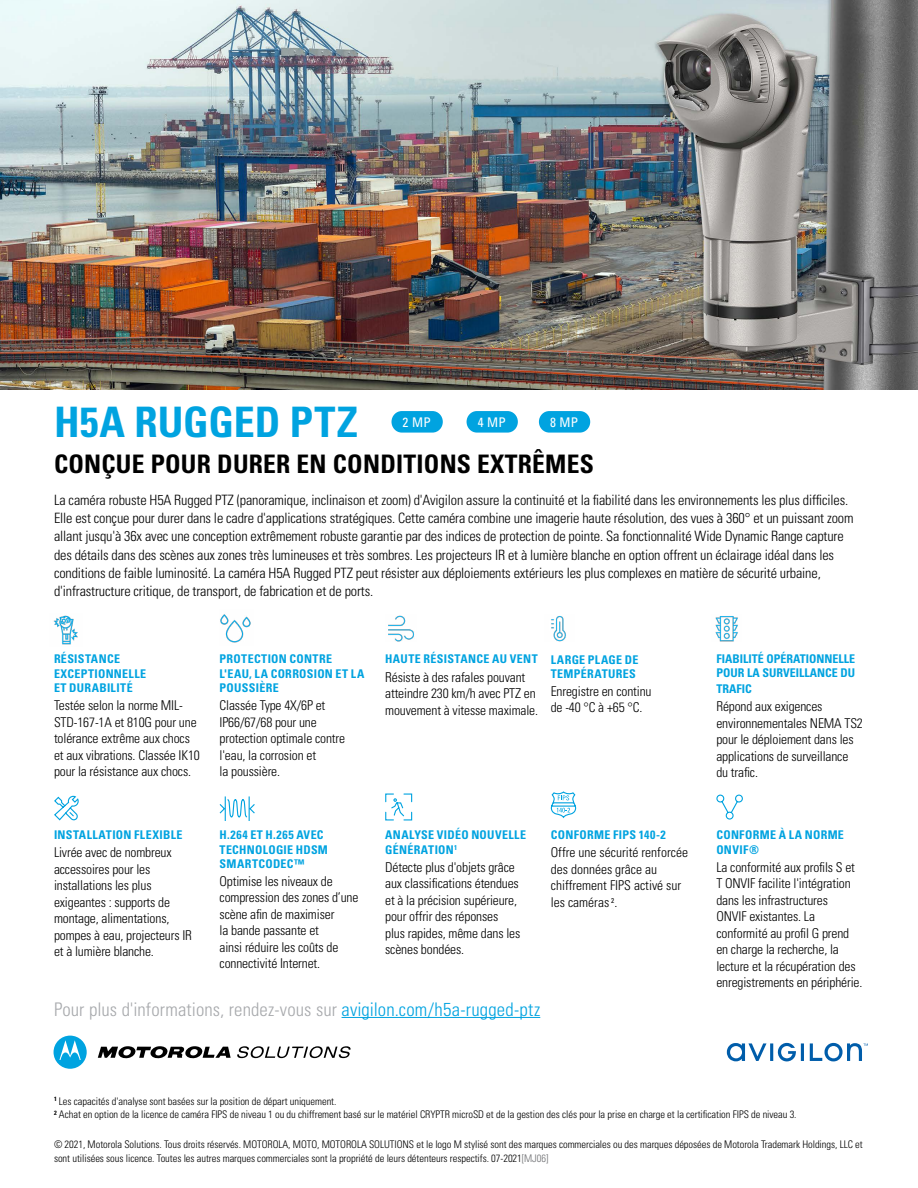
<style>
.page{position:relative;width:918px;height:1188px;background:#fff}
.page>*{position:absolute;margin:0;border:0;box-sizing:border-box;transform-origin:0 0}
.t1{font:700 condensed 42px "Univers LT Std";color:#00a3e0}
.t2{font:700 condensed 25.5px "Univers LT Std";letter-spacing:.01em;color:#000}
.t3{font:300 condensed 18.75px "Univers LT Std";letter-spacing:.01em;color:#a7a9ac}
.t4{font:300 condensed 14.25px/18.3px "Univers LT Std";letter-spacing:-.01em;color:#000}
.t5{font:300 condensed 13.5px/16.5px "Univers LT Std";letter-spacing:-.01em;color:#000}
.t6{font:condensed 13.35px "Univers LT Std";color:#fff}
.t7{font:700 condensed 12px/14.2px "Univers LT Std";letter-spacing:.025em;color:#00a3e0}
.t8{font:700 condensed 12px/14.2px "Univers LT Std";color:#00a3e0}
.t9{font:300 condensed 10.5px/13.4px "Univers LT Std";letter-spacing:-.005em;color:#000}
.s1{color:#00a3e0}
.s2{color:#6d6e71}
</style>
<div class="page">
<div style="left:391px;top:411px;width:52px;height:22px;background:#00a3e0;border-radius:11px"></div>
<div style="left:467px;top:411px;width:51px;height:22px;background:#00a3e0;border-radius:11px"></div>
<div style="left:539px;top:411px;width:51px;height:22px;background:#00a3e0;border-radius:11px"></div>
<svg style="left:727px;top:1043px;width:141px;height:18px"></svg>
<svg style="left:98px;top:1046px;width:133px;height:13px"></svg>
<svg style="left:54px;top:1036px;width:33px;height:33px"></svg>
<svg style="left:237px;top:1046px;width:114px;height:12px"></svg>
<hr style="left:342px;top:1017px;width:198px;height:1px;background:#00a3e0">
<svg style="left:219px;top:796px;width:36px;height:25px"></svg>
<svg style="left:385px;top:793px;width:28px;height:28px"></svg>
<svg style="left:54px;top:795px;width:25px;height:26px"></svg>
<svg style="left:716px;top:794px;width:27px;height:26px"></svg>
<svg style="left:550px;top:791px;width:27px;height:28px"></svg>
<img style="left:53px;top:615px;width:25px;height:30px">
<img style="left:388px;top:615px;width:26px;height:27px">
<img style="left:715px;top:616px;width:23px;height:26px">
<img style="left:551px;top:616px;width:15px;height:26px">
<img style="left:0;top:0;width:918px;height:390px">
<img style="left:220px;top:614px;width:31px;height:29px">
<h1 class="t1" style="left:54px;top:397px;width:305px">H5A RUGGED PTZ</h1>
<h2 class="t2" style="left:54px;top:448px;width:541px">CONÇUE POUR DURER EN CONDITIONS EXTRÊMES</h2>
<p class="t6" style="left:403px;top:413px;width:30px">2 MP</p>
<p class="t6" style="left:478px;top:413px;width:30px">4 MP</p>
<p class="t6" style="left:550px;top:413px;width:30px">8 MP</p>
<p class="t4" style="left:54px;top:490px;width:801px">La caméra robuste H5A Rugged PTZ (panoramique, inclinaison et zoom) d'Avigilon assure la continuité et la fiabilité dans les environnements les plus difficiles.<br>Elle est conçue pour durer dans le cadre d'applications stratégiques. Cette caméra combine une imagerie haute résolution, des vues à 360° et un puissant zoom allant jusqu'à 36x avec une conception extrêmement robuste garantie par des indices de protection de pointe. Sa fonctionnalité Wide Dynamic Range capture des détails dans des scènes aux zones très lumineuses et très sombres. Les projecteurs IR et à lumière blanche en option offrent un éclairage idéal dans les conditions de faible luminosité. La caméra H5A Rugged PTZ peut résister aux déploiements extérieurs les plus complexes en matière de sécurité urbaine, d'infrastructure critique, de transport, de fabrication et de ports.</p>
<p class="t7" style="left:54px;top:652px;width:94px">RÉSISTANCE<br>EXCEPTIONNELLE<br>ET DURABILITÉ</p>
<p class="t5" style="left:54px;top:697px;width:147px">Testée selon la norme MIL-<br>STD-167-1A et 810G pour une tolérance extrême aux chocs et aux vibrations. Classée IK10 pour la résistance aux chocs.</p>
<p class="t7" style="left:220px;top:652px;width:146px">PROTECTION CONTRE<br>L'EAU, LA CORROSION ET LA<br>POUSSIÈRE</p>
<p class="t5" style="left:220px;top:697px;width:127px">Classée Type 4X/6P et<br>IP66/67/68 pour une protection optimale contre l'eau, la corrosion et<br>la poussière.</p>
<p class="t7" style="left:385px;top:652px;width:154px">HAUTE RÉSISTANCE AU VENT</p>
<p class="t5" style="left:385px;top:669px;width:154px">Résiste à des rafales pouvant atteindre 230 km/h avec PTZ en mouvement à vitesse maximale.</p>
<p class="t7" style="left:551px;top:652px;width:89px">LARGE PLAGE DE<br>TEMPÉRATURES</p>
<p class="t5" style="left:551px;top:683px;width:102px">Enregistre en continu de -40 °C à +65 °C.</p>
<p class="t7" style="left:54px;top:828px;width:130px">INSTALLATION FLEXIBLE</p>
<p class="t5" style="left:54px;top:844px;width:140px">Livrée avec de nombreux accessoires pour les installations les plus exigeantes : supports de montage, alimentations, pompes à eau, projecteurs IR et à lumière blanche.</p>
<p class="t7" style="left:220px;top:828px;width:110px">H.264 ET H.265 AVEC<br>TECHNOLOGIE HDSM<br>SMARTCODEC™</p>
<p class="t5" style="left:220px;top:873px;width:140px">Optimise les niveaux de compression des zones d’une scène afin de maximiser<br>la bande passante et<br>ainsi réduire les coûts de connectivité Internet.</p>
<p class="t7" style="left:385px;top:828px;width:142px">ANALYSE VIDÉO NOUVELLE<br>GÉNÉRATION<sup>1</sup></p>
<p class="t5" style="left:385px;top:859px;width:137px">Détecte plus d'objets grâce aux classifications étendues et à la précision supérieure, pour offrir des réponses plus rapides, même dans les scènes bondées.</p>
<p class="t7" style="left:551px;top:827px;width:116px">CONFORME FIPS 140-2</p>
<p class="t5" style="left:551px;top:844px;width:139px">Offre une sécurité renforcée des données grâce au chiffrement FIPS activé sur les caméras <sup>2</sup>.</p>
<h3 class="t3" style="left:54px;top:998px;width:488px">Pour plus d'informations, rendez-vous sur <span class="s1">avigilon.com/h5a-rugged-ptz</span></h3>
<p class="t8" style="left:716px;top:651px;width:140px">FIABILITÉ OPÉRATIONNELLE<br>POUR LA SURVEILLANCE DU</p>
<p class="t7" style="left:716px;top:682px;width:37px">TRAFIC</p>
<p class="t5" style="left:716px;top:698px;width:148px">Répond aux exigences environnementales NEMA TS2 pour le déploiement dans les applications de surveillance du trafic.</p>
<p class="t7" style="left:716px;top:828px;width:129px">CONFORME À LA NORME<br>ONVIF®</p>
<p class="t5" style="left:716px;top:859px;width:148px">La conformité aux profils S et<br>T ONVIF facilite l'intégration dans les infrastructures<br>ONVIF existantes. La conformité au profil G prend en charge la recherche, la lecture et la récupération des enregistrements en périphérie.</p>
<p class="t9" style="left:54px;top:1094px;width:744px"><sup>1</sup> Les capacités d'analyse sont basées sur la position de départ uniquement.<br><sup>2</sup> Achat en option de la licence de caméra FIPS de niveau 1 ou du chiffrement basé sur le matériel CRYPTR microSD et de la gestion des clés pour la prise en charge et la certification FIPS de niveau 3.</p>
<p class="t9" style="left:54px;top:1138px;width:810px">© 2021, Motorola Solutions. Tous droits réservés. MOTOROLA, MOTO, MOTOROLA SOLUTIONS et le logo M stylisé sont des marques commerciales ou des marques déposées de Motorola Trademark Holdings, LLC et sont utilisées sous licence. Toutes les autres marques commerciales sont la propriété de leurs détenteurs respectifs. 07-2021<span class="s2">[MJ06]</span></p>
</div>
